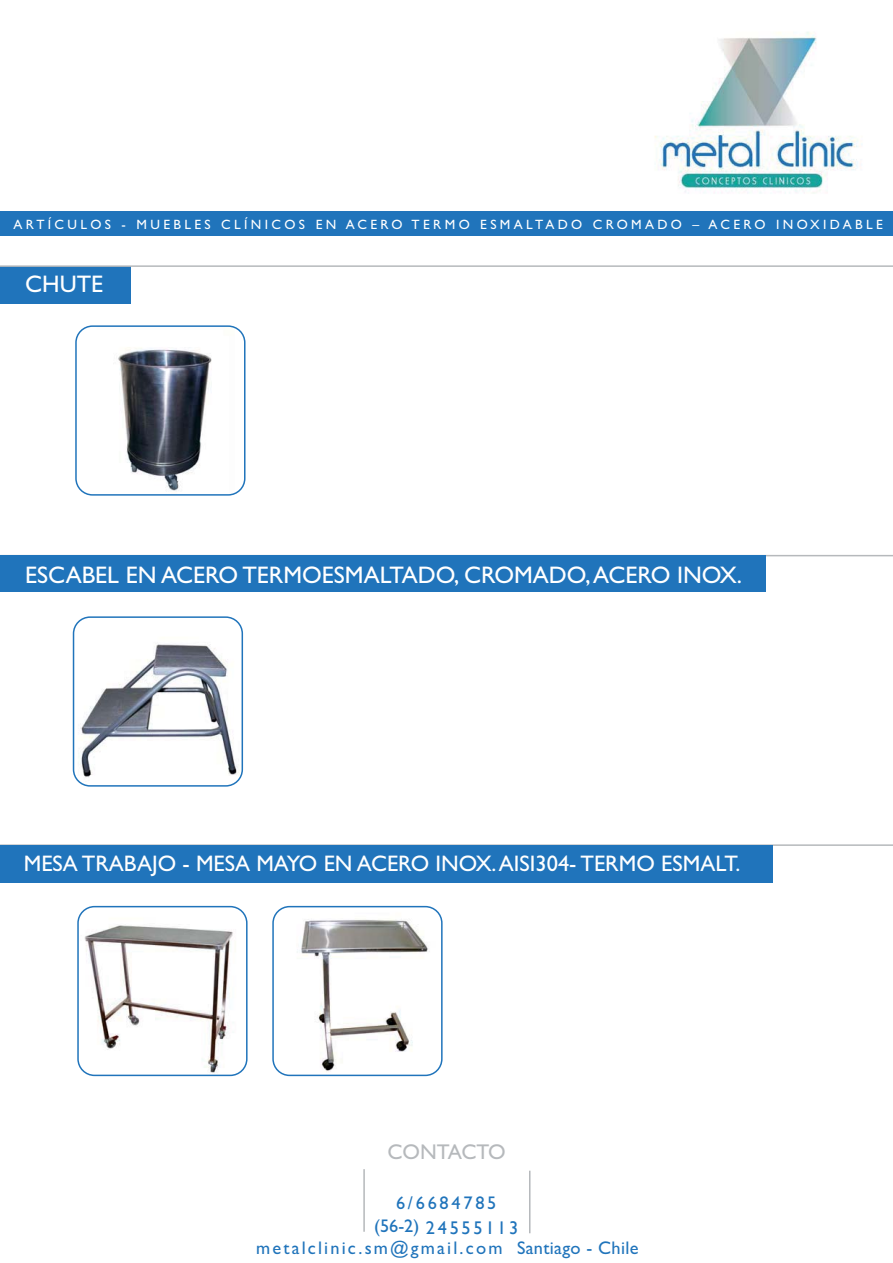
<style>
.page{position:relative;width:893px;height:1263px;background:#fff}
.page>*{position:absolute;margin:0;border:0;box-sizing:border-box;transform-origin:0 0}
.t1{font:24px "Gill Sans";color:#fff}
.t2{font:22.5px "Gill Sans";color:#fff}
.t3{font:21.3px "Gill Sans";color:#b6b9bc}
.t4{font:18.3px "Gill Sans";letter-spacing:.12em;color:#2074bb}
.t5{font:18.3px/24.9px "Gill Sans";letter-spacing:.15em;color:#2074bb;text-align:center}
.t6{font:13.5px "Gill Sans";letter-spacing:.25em;color:#fff}
</style>
<div class="page">
<div style="left:0;top:211px;width:893px;height:25px;background:#2074bb"></div>
<img style="left:654px;top:32px;width:208px;height:161px">
<hr style="left:363px;top:1169px;width:2px;height:63px;background:#b6b9bc">
<hr style="left:529px;top:1171px;width:1px;height:62px;background:#b6b9bc">
<div style="left:0;top:266px;width:131px;height:38px;background:#2074bb"></div>
<hr style="left:0;top:265px;width:893px;height:2px;background:#b6b9bc">
<img style="left:118px;top:328px;width:117px;height:165px">
<div style="left:75px;top:325px;width:170px;height:171px;border:2px solid #2074bb;border-radius:16px"></div>
<img style="left:74px;top:644px;width:168px;height:138px">
<div style="left:73px;top:616px;width:170px;height:171px;border:2px solid #2074bb;border-radius:16px"></div>
<img style="left:78px;top:907px;width:169px;height:168px;border-radius:16px">
<div style="left:77px;top:906px;width:171px;height:170px;border:2px solid #2074bb;border-radius:16px"></div>
<img style="left:297px;top:907px;width:140px;height:165px">
<div style="left:272px;top:906px;width:171px;height:170px;border:2px solid #2074bb;border-radius:16px"></div>
<hr style="left:0;top:555px;width:893px;height:1px;background:#b6b9bc">
<hr style="left:0;top:844px;width:893px;height:2px;background:#b6b9bc">
<div style="left:0;top:845px;width:773px;height:38px;background:#2074bb"></div>
<div style="left:0;top:556px;width:765px;height:36px;background:#2074bb"></div>
<p class="t6" style="left:14px;top:216px;width:871px">ARTÍCULOS - MUEBLES CLÍNICOS EN ACERO TERMO ESMALTADO CROMADO – ACERO INOXIDABLE</p>
<h1 class="t1" style="left:25px;top:270px;width:79px">CHUTE</h1>
<h1 class="t1" style="left:25px;top:561px;width:718px">ESCABEL EN ACERO TERMOESMALTADO, CROMADO, ACERO INOX.</h1>
<h2 class="t2" style="left:24px;top:850px;width:718px">MESA TRABAJO - MESA MAYO EN ACERO INOX. AISI304- TERMO ESMALT.</h2>
<h3 class="t3" style="left:387px;top:1139px;width:120px">CONTACTO</h3>
<h3 class="t5" style="left:374px;top:1190px;width:146px">6/6684785 (56-2) 24555113</h3>
<h3 class="t4" style="left:256px;top:1237px;width:384px">metalclinic.sm@gmail.com Santiago - Chile</h3>
</div>
